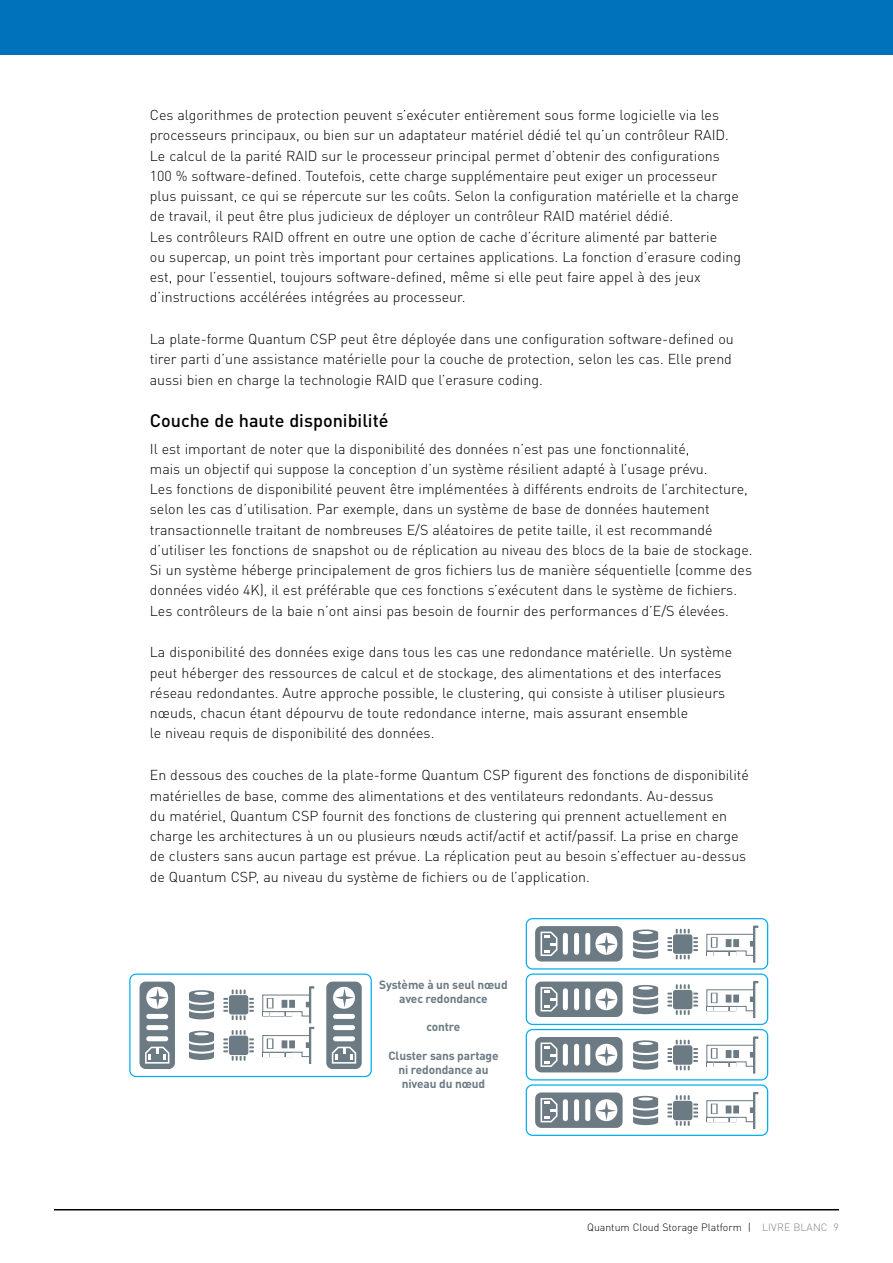
<style>
.page{position:relative;width:893px;height:1263px;background:#fff}
.page>*{position:absolute;margin:0;border:0;box-sizing:border-box;transform-origin:0 0}
.Paragraph{font:500 18px "DIN Pro";color:#000}
.Paragraph-2{font:300 14.25px/20.2px "DIN Pro";color:#000}
.t1{font:700 11.85px/14.2px "DIN Pro";letter-spacing:-.01em;color:#6b7a83;text-align:center}
.t2{font:300 10.5px "DIN Pro";color:#000}
.s1{color:#808285}
</style>
<div class="page">
<div style="left:0;top:0;width:893px;height:55px;background:#0072bc"></div>
<hr style="left:54px;top:1209px;width:785px;height:1px;background:#000">
<div style="left:526px;top:918px;width:242px;height:51px;border:1px solid #00aeef;border-radius:6px"></div>
<svg style="left:706px;top:925px;width:53px;height:38px"></svg>
<svg style="left:667px;top:929px;width:31px;height:30px"></svg>
<div style="left:673px;top:934px;width:19px;height:20px;background:#6b7a83;border-radius:3px"></div>
<svg style="left:633px;top:929px;width:25px;height:30px"></svg>
<div style="left:535px;top:926px;width:88px;height:35px;background:#6b7a83;border-radius:6px"></div>
<div style="left:563px;top:933px;width:5px;height:22px;background:#fff;border-radius:3px"></div>
<div style="left:585px;top:933px;width:5px;height:22px;background:#fff;border-radius:3px"></div>
<div style="left:574px;top:933px;width:5px;height:22px;background:#fff;border-radius:3px"></div>
<svg style="left:595px;top:933px;width:22px;height:22px"></svg>
<svg style="left:541px;top:931px;width:16px;height:25px"></svg>
<svg style="left:597px;top:935px;width:19px;height:19px"></svg>
<div style="left:129px;top:973px;width:243px;height:104px;border:1px solid #00aeef;border-radius:6px"></div>
<svg style="left:223px;top:1030px;width:31px;height:31px"></svg>
<div style="left:229px;top:1036px;width:19px;height:19px;background:#6b7a83;border-radius:3px"></div>
<svg style="left:189px;top:1031px;width:25px;height:29px"></svg>
<svg style="left:262px;top:986px;width:52px;height:78px"></svg>
<svg style="left:223px;top:989px;width:31px;height:31px"></svg>
<div style="left:229px;top:995px;width:19px;height:19px;background:#6b7a83;border-radius:3px"></div>
<svg style="left:189px;top:990px;width:25px;height:29px"></svg>
<div style="left:140px;top:981px;width:35px;height:88px;background:#6b7a83;border-radius:6px"></div>
<div style="left:146px;top:1036px;width:22px;height:5px;background:#fff;border-radius:3px"></div>
<div style="left:146px;top:1014px;width:22px;height:5px;background:#fff;border-radius:3px"></div>
<div style="left:146px;top:1025px;width:22px;height:5px;background:#fff;border-radius:3px"></div>
<svg style="left:146px;top:987px;width:22px;height:22px"></svg>
<svg style="left:145px;top:1047px;width:24px;height:16px"></svg>
<svg style="left:148px;top:988px;width:19px;height:19px"></svg>
<div style="left:326px;top:981px;width:36px;height:88px;background:#6b7a83;border-radius:6px"></div>
<div style="left:333px;top:1036px;width:22px;height:5px;background:#fff;border-radius:3px"></div>
<div style="left:333px;top:1014px;width:22px;height:5px;background:#fff;border-radius:3px"></div>
<div style="left:333px;top:1025px;width:22px;height:5px;background:#fff;border-radius:3px"></div>
<svg style="left:333px;top:987px;width:22px;height:22px"></svg>
<svg style="left:332px;top:1047px;width:24px;height:16px"></svg>
<svg style="left:335px;top:988px;width:19px;height:19px"></svg>
<div style="left:526px;top:973px;width:242px;height:52px;border:1px solid #00aeef;border-radius:6px"></div>
<svg style="left:706px;top:981px;width:53px;height:37px"></svg>
<svg style="left:667px;top:984px;width:31px;height:31px"></svg>
<div style="left:673px;top:990px;width:19px;height:19px;background:#6b7a83;border-radius:3px"></div>
<svg style="left:633px;top:985px;width:25px;height:29px"></svg>
<div style="left:535px;top:981px;width:88px;height:36px;background:#6b7a83;border-radius:6px"></div>
<div style="left:563px;top:988px;width:5px;height:22px;background:#fff;border-radius:3px"></div>
<div style="left:585px;top:988px;width:5px;height:22px;background:#fff;border-radius:3px"></div>
<div style="left:574px;top:988px;width:5px;height:22px;background:#fff;border-radius:3px"></div>
<svg style="left:595px;top:988px;width:22px;height:22px"></svg>
<svg style="left:541px;top:987px;width:16px;height:24px"></svg>
<svg style="left:597px;top:990px;width:19px;height:19px"></svg>
<div style="left:526px;top:1029px;width:242px;height:51px;border:1px solid #00aeef;border-radius:6px"></div>
<svg style="left:706px;top:1036px;width:53px;height:38px"></svg>
<svg style="left:667px;top:1040px;width:31px;height:30px"></svg>
<div style="left:673px;top:1045px;width:19px;height:20px;background:#6b7a83;border-radius:3px"></div>
<svg style="left:633px;top:1040px;width:25px;height:30px"></svg>
<div style="left:535px;top:1037px;width:88px;height:35px;background:#6b7a83;border-radius:6px"></div>
<div style="left:563px;top:1044px;width:5px;height:22px;background:#fff;border-radius:3px"></div>
<div style="left:585px;top:1044px;width:5px;height:22px;background:#fff;border-radius:3px"></div>
<div style="left:574px;top:1044px;width:5px;height:22px;background:#fff;border-radius:3px"></div>
<svg style="left:595px;top:1044px;width:22px;height:22px"></svg>
<svg style="left:541px;top:1042px;width:16px;height:25px"></svg>
<svg style="left:597px;top:1046px;width:19px;height:19px"></svg>
<div style="left:526px;top:1084px;width:242px;height:52px;border:1px solid #00aeef;border-radius:6px"></div>
<svg style="left:706px;top:1092px;width:53px;height:37px"></svg>
<svg style="left:667px;top:1095px;width:31px;height:31px"></svg>
<div style="left:673px;top:1101px;width:19px;height:19px;background:#6b7a83;border-radius:3px"></div>
<svg style="left:633px;top:1096px;width:25px;height:29px"></svg>
<div style="left:535px;top:1092px;width:88px;height:36px;background:#6b7a83;border-radius:6px"></div>
<div style="left:563px;top:1099px;width:5px;height:22px;background:#fff;border-radius:3px"></div>
<div style="left:585px;top:1099px;width:5px;height:22px;background:#fff;border-radius:3px"></div>
<div style="left:574px;top:1099px;width:5px;height:22px;background:#fff;border-radius:3px"></div>
<svg style="left:595px;top:1099px;width:22px;height:22px"></svg>
<svg style="left:541px;top:1098px;width:16px;height:24px"></svg>
<svg style="left:597px;top:1101px;width:19px;height:19px"></svg>
<p class="Paragraph-2" style="left:150px;top:104px;width:593px">Ces algorithmes de protection peuvent s’exécuter entièrement sous forme logicielle via les processeurs principaux, ou bien sur un adaptateur matériel dédié tel qu’un contrôleur RAID.<br>Le calcul de la parité RAID sur le processeur principal permet d’obtenir des configurations 100 % software-defined. Toutefois, cette charge supplémentaire peut exiger un processeur plus puissant, ce qui se répercute sur les coûts. Selon la configuration matérielle et la charge de travail, il peut être plus judicieux de déployer un contrôleur RAID matériel dédié.<br>Les contrôleurs RAID offrent en outre une option de cache d’écriture alimenté par batterie<br>ou supercap, un point très important pour certaines applications. La fonction d’erasure coding est, pour l’essentiel, toujours software-defined, même si elle peut faire appel à des jeux d’instructions accélérées intégrées au processeur.</p>
<p class="Paragraph-2" style="left:150px;top:328px;width:585px">La plate-forme Quantum CSP peut être déployée dans une configuration software-defined ou tirer parti d’une assistance matérielle pour la couche de protection, selon les cas. Elle prend aussi bien en charge la technologie RAID que l’erasure coding.</p>
<p class="Paragraph" style="left:150px;top:405px;width:240px">Couche de haute disponibilité</p>
<p class="Paragraph-2" style="left:150px;top:437px;width:604px">Il est important de noter que la disponibilité des données n’est pas une fonctionnalité,<br>mais un objectif qui suppose la conception d’un système résilient adapté à l’usage prévu.<br>Les fonctions de disponibilité peuvent être implémentées à différents endroits de l’architecture, selon les cas d’utilisation. Par exemple, dans un système de base de données hautement transactionnelle traitant de nombreuses E/S aléatoires de petite taille, il est recommandé d’utiliser les fonctions de snapshot ou de réplication au niveau des blocs de la baie de stockage.<br>Si un système héberge principalement de gros fichiers lus de manière séquentielle (comme des données vidéo 4K), il est préférable que ces fonctions s’exécutent dans le système de fichiers.<br>Les contrôleurs de la baie n’ont ainsi pas besoin de fournir des performances d’E/S élevées.</p>
<p class="Paragraph-2" style="left:150px;top:641px;width:584px">La disponibilité des données exige dans tous les cas une redondance matérielle. Un système peut héberger des ressources de calcul et de stockage, des alimentations et des interfaces réseau redondantes. Autre approche possible, le clustering, qui consiste à utiliser plusieurs nœuds, chacun étant dépourvu de toute redondance interne, mais assurant ensemble<br>le niveau requis de disponibilité des données.</p>
<p class="Paragraph-2" style="left:150px;top:764px;width:600px">En dessous des couches de la plate-forme Quantum CSP figurent des fonctions de disponibilité matérielles de base, comme des alimentations et des ventilateurs redondants. Au-dessus<br>du matériel, Quantum CSP fournit des fonctions de clustering qui prennent actuellement en charge les architectures à un ou plusieurs nœuds actif/actif et actif/passif. La prise en charge de clusters sans aucun partage est prévue. La réplication peut au besoin s’effectuer au-dessus de Quantum CSP, au niveau du système de fichiers ou de l’application.</p>
<p class="t1" style="left:379px;top:977px;width:130px">Système à un seul nœud avec redondance</p>
<p class="t1" style="left:426px;top:1019px;width:35px">contre</p>
<p class="t1" style="left:388px;top:1048px;width:112px">Cluster sans partage ni redondance au niveau du nœud</p>
<p class="t2" style="left:587px;top:1219px;width:253px">Quantum Cloud Storage Platform | <span class="s1">LIVRE BLANC 9</span></p>
</div>
